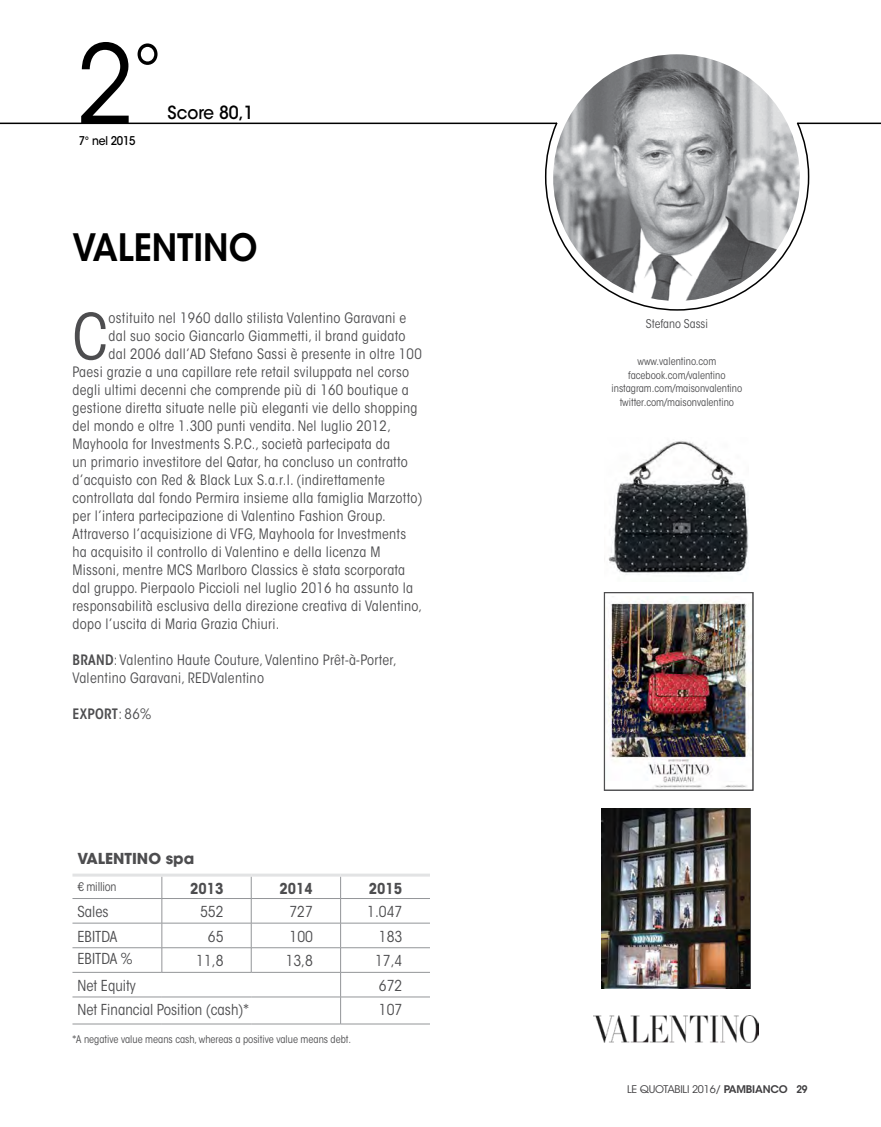
<style>
.page{position:relative;width:881px;height:1127px;background:#fff}
.page>*{position:absolute;margin:0;border:0;box-sizing:border-box;transform-origin:0 0}
.t1{font:108px "ITC Avant Garde Std";color:#000;scale:.93 1}
.t2{font:condensed 62.85px "ITC Avant Garde Std";color:#4d4d4f}
.t3{font:600 37.5px "ITC Avant Garde Std";color:#000;scale:.9 1}
.t4{font:500 18px "ITC Avant Garde Std";color:#000;scale:.93 1}
.t5{font:condensed 15px "ITC Avant Garde Std";color:#4d4d4f}
.t6{font:700 15px "ITC Avant Garde Std";color:#4d4d4f}
.t7{font:700 condensed 15px "ITC Avant Garde Std";color:#4d4d4f}
.t8{font:condensed 14.25px/18px "ITC Avant Garde Std";letter-spacing:.02em;color:#4d4d4f}
.t9{font:600 condensed 14.25px "ITC Avant Garde Std";letter-spacing:.02em;color:#4d4d4f}
.t10{font:condensed 12px "ITC Avant Garde Std";letter-spacing:-.005em;color:#4d4d4f}
.t11{font:500 12px "ITC Avant Garde Std";letter-spacing:-.02em;color:#000;scale:.9 1}
.t12{font:condensed 10.5px/13.5px "ITC Avant Garde Std";color:#4d4d4f;text-align:center}
.t13{font:10.5px "ITC Avant Garde Std";letter-spacing:-.02em;color:#414042}
.s1{font-weight:600}
.s2{font-weight:400}
</style>
<div class="page">
<hr style="left:0;top:123px;width:557px;height:1px;background:#000">
<svg style="left:544px;top:121px;width:265px;height:190px"></svg>
<hr style="left:796px;top:123px;width:84px;height:1px;background:#000">
<hr style="left:162px;top:898px;width:89px;height:1px;background:#939598">
<hr style="left:251px;top:898px;width:89px;height:1px;background:#939598">
<hr style="left:340px;top:898px;width:90px;height:1px;background:#939598">
<hr style="left:72px;top:947px;width:90px;height:1px;background:#939598">
<hr style="left:162px;top:947px;width:89px;height:1px;background:#939598">
<hr style="left:251px;top:947px;width:89px;height:1px;background:#939598">
<hr style="left:340px;top:947px;width:90px;height:1px;background:#939598">
<hr style="left:340px;top:972px;width:90px;height:1px;background:#939598">
<hr style="left:162px;top:923px;width:89px;height:1px;background:#939598">
<hr style="left:251px;top:923px;width:89px;height:1px;background:#939598">
<hr style="left:340px;top:923px;width:90px;height:1px;background:#939598">
<hr style="left:340px;top:997px;width:90px;height:1px;background:#939598">
<hr style="left:72px;top:923px;width:90px;height:1px;background:#939598">
<hr style="left:72px;top:972px;width:90px;height:1px;background:#939598">
<hr style="left:162px;top:972px;width:89px;height:1px;background:#939598">
<hr style="left:251px;top:972px;width:89px;height:1px;background:#939598">
<hr style="left:72px;top:997px;width:90px;height:1px;background:#939598">
<hr style="left:162px;top:997px;width:89px;height:1px;background:#939598">
<hr style="left:251px;top:997px;width:89px;height:1px;background:#939598">
<hr style="left:72px;top:898px;width:90px;height:1px;background:#939598">
<svg style="left:161px;top:876px;width:1px;height:96px"></svg>
<svg style="left:251px;top:876px;width:1px;height:96px"></svg>
<svg style="left:340px;top:876px;width:1px;height:148px"></svg>
<hr style="left:72px;top:1024px;width:90px;height:1px;background:#939598">
<hr style="left:162px;top:1024px;width:89px;height:1px;background:#939598">
<hr style="left:251px;top:1024px;width:89px;height:1px;background:#939598">
<hr style="left:72px;top:873px;width:90px;height:3px;background:#e2e3e4">
<hr style="left:162px;top:873px;width:89px;height:3px;background:#e2e3e4">
<hr style="left:251px;top:873px;width:89px;height:3px;background:#e2e3e4">
<hr style="left:340px;top:873px;width:90px;height:3px;background:#e2e3e4">
<hr style="left:340px;top:1024px;width:90px;height:1px;background:#939598">
<img style="left:608px;top:441px;width:140px;height:134px">
<img style="left:601px;top:808px;width:148px;height:181px">
<img style="left:553px;top:54px;width:246px;height:247px;border-radius:123px">
<img style="left:604px;top:592px;width:149px;height:198px">
<img style="left:593px;top:1016px;width:165px;height:27px">
<h1 class="t1" style="left:76px;top:19px;width:94px">2<sup>°</sup></h1>
<p class="t11" style="left:79px;top:133px;width:64px">7° nel 2015</p>
<p class="t4" style="left:167px;top:101px;width:94px">Score 80,1</p>
<h3 class="t3" style="left:72px;top:224px;width:207px">VALENTINO</h3>
<h2 class="t2" style="left:72px;top:299px;width:36px">C</h2>
<p class="t8" style="left:109px;top:309px;width:299px">ostituito nel 1960 dallo stilista Valentino Garavani e</p>
<p class="t8" style="left:109px;top:327px;width:298px">dal suo socio Giancarlo Giammetti, il brand guidato</p>
<p class="t8" style="left:109px;top:345px;width:314px">dal 2006 dall’AD Stefano Sassi è presente in oltre 100</p>
<p class="t8" style="left:72px;top:363px;width:338px">Paesi grazie a una capillare rete retail sviluppata nel corso</p>
<p class="t8" style="left:72px;top:381px;width:338px">degli ultimi decenni che comprende più di 160 boutique a</p>
<p class="t8" style="left:72px;top:399px;width:346px">gestione diretta situate nelle più eleganti vie dello shopping</p>
<p class="t8" style="left:72px;top:417px;width:320px">del mondo e oltre 1.300 punti vendita. Nel luglio 2012,</p>
<p class="t8" style="left:72px;top:435px;width:319px">Mayhoola for Investments S.P.C., società partecipata da</p>
<p class="t8" style="left:72px;top:453px;width:337px">un primario investitore del Qatar, ha concluso un contratto</p>
<p class="t8" style="left:72px;top:471px;width:314px">d’acquisto con Red &amp; Black Lux S.a.r.l. (indirettamente</p>
<p class="t8" style="left:72px;top:489px;width:351px">controllata dal fondo Permira insieme alla famiglia Marzotto)</p>
<p class="t8" style="left:72px;top:507px;width:315px">per l’intera partecipazione di Valentino Fashion Group.</p>
<p class="t8" style="left:72px;top:525px;width:335px">Attraverso l’acquisizione di VFG, Mayhoola for Investments</p>
<p class="t8" style="left:72px;top:543px;width:309px">ha acquisito il controllo di Valentino e della licenza M</p>
<p class="t8" style="left:72px;top:561px;width:334px">Missoni, mentre MCS Marlboro Classics è stata scorporata</p>
<p class="t8" style="left:72px;top:579px;width:342px">dal gruppo. Pierpaolo Piccioli nel luglio 2016 ha assunto la</p>
<p class="t8" style="left:72px;top:597px;width:351px">responsabilità esclusiva della direzione creativa di Valentino,</p>
<p class="t8" style="left:72px;top:615px;width:208px">dopo l’uscita di Maria Grazia Chiuri.</p>
<p class="t8" style="left:72px;top:651px;width:326px"><span class="s1">BRAND</span>: Valentino Haute Couture, Valentino Prêt-à-Porter,<br>Valentino Garavani, REDValentino</p>
<p class="t9" style="left:72px;top:705px;width:80px">EXPORT<span class="s2">: 86%</span></p>
<p class="t6" style="left:77px;top:848px;width:118px">VALENTINO spa</p>
<p class="t10" style="left:77px;top:880px;width:40px">€ million</p>
<p class="t7" style="left:190px;top:878px;width:35px">2013</p>
<p class="t7" style="left:279px;top:878px;width:35px">2014</p>
<p class="t7" style="left:369px;top:878px;width:35px">2015</p>
<p class="t5" style="left:77px;top:902px;width:33px">Sales</p>
<p class="t5" style="left:200px;top:902px;width:25px">552</p>
<p class="t5" style="left:289px;top:902px;width:25px">727</p>
<p class="t5" style="left:367px;top:902px;width:37px">1.047</p>
<p class="t5" style="left:77px;top:927px;width:41px">EBITDA</p>
<p class="t5" style="left:208px;top:927px;width:17px">65</p>
<p class="t5" style="left:289px;top:927px;width:25px">100</p>
<p class="t5" style="left:379px;top:927px;width:25px">183</p>
<p class="t5" style="left:77px;top:949px;width:57px">EBITDA %</p>
<p class="t5" style="left:196px;top:952px;width:29px">11,8</p>
<p class="t5" style="left:285px;top:952px;width:29px">13,8</p>
<p class="t5" style="left:375px;top:952px;width:29px">17,4</p>
<p class="t5" style="left:77px;top:976px;width:60px">Net Equity</p>
<p class="t5" style="left:379px;top:976px;width:25px">672</p>
<p class="t5" style="left:77px;top:1001px;width:173px">Net Financial Position (cash)*</p>
<p class="t5" style="left:379px;top:1001px;width:25px">107</p>
<p class="t12" style="left:72px;top:1032px;width:280px">*A negative value means cash, whereas a positive value means debt.</p>
<p class="t10" style="left:645px;top:316px;width:63px">Stefano Sassi</p>
<p class="t12" style="left:611px;top:355px;width:132px">www.valentino.com facebook.com/valentino instagram.com/maisonvalentino twitter.com/maisonvalentino</p>
<p class="t13" style="left:626px;top:1082px;width:182px">LE QUOTABILI 2016/ <span class="s1">PAMBIANCO 29</span></p>
</div>
